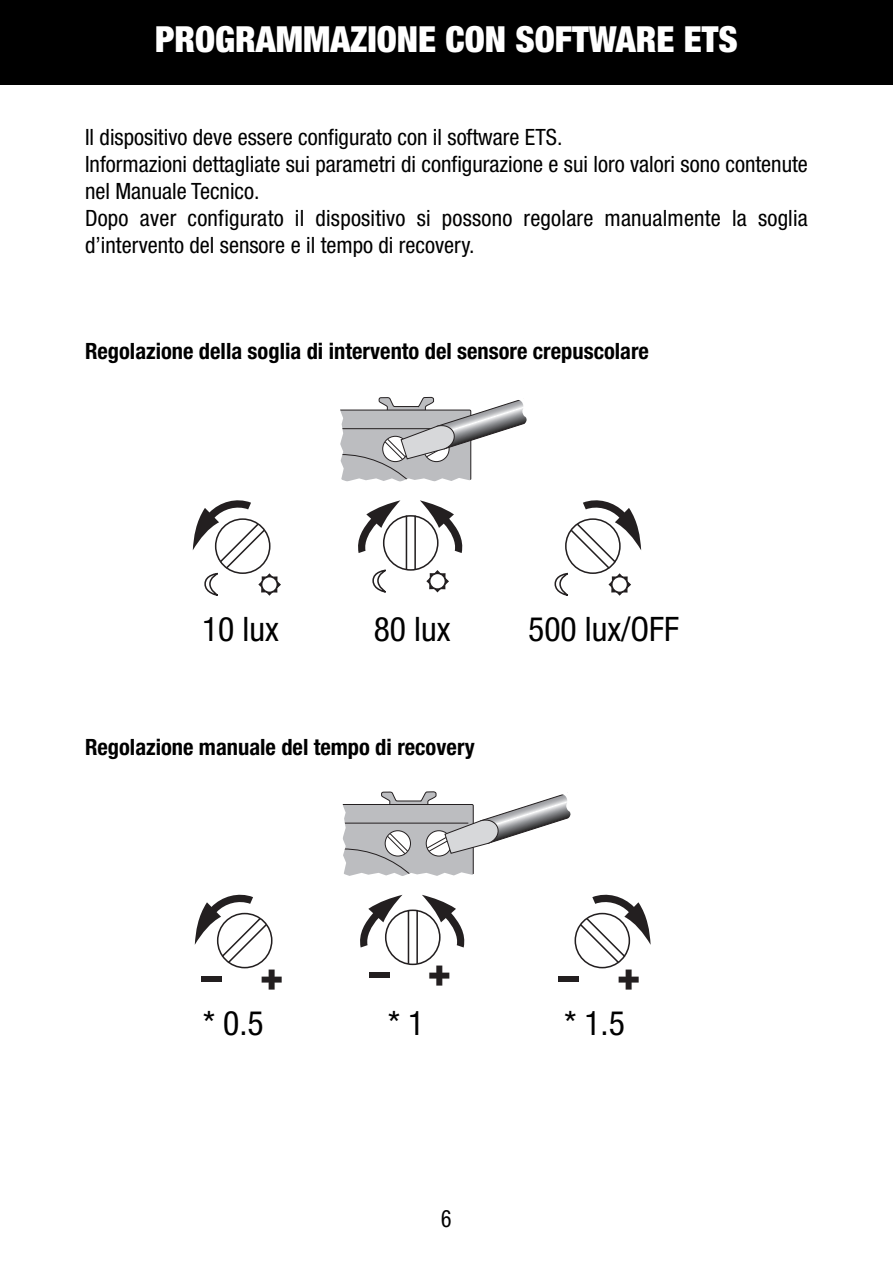
<style>
.page{position:relative;width:893px;height:1263px;background:#fff}
.page>*{position:absolute;margin:0;border:0;box-sizing:border-box;transform-origin:0 0}
.t1{font:900 37.5px "Arial";color:#231f20;scale:1.91 1}
.t2{font:900 condensed 36px "Helvetica Neue";color:#fff}
.t3{font:condensed 33.6px "Helvetica Neue";color:#000}
.t4{font:condensed 24px "Helvetica Neue";color:#000;scale:.9 1}
.t5{font:condensed 22.5px/27px "Helvetica Neue";color:#000}
.t6{font:700 condensed 22.5px "Helvetica Neue";color:#000}
</style>
<div class="page">
<div style="left:0;top:0;width:893px;height:85px;background:#000"></div>
<svg style="left:193px;top:500px;width:88px;height:96px"></svg>
<div style="left:383px;top:515px;width:56px;height:56px;border:2px solid #231f20;border-radius:50%"></div>
<hr style="left:414px;top:515px;width:2px;height:54px;background:#231f20">
<hr style="left:406px;top:515px;width:1px;height:54px;background:#231f20">
<svg style="left:372px;top:569px;width:14px;height:24px"></svg>
<svg style="left:426px;top:570px;width:23px;height:23px"></svg>
<div style="left:430px;top:573px;width:15px;height:16px;background:#fff;border-radius:50%"></div>
<div style="left:429px;top:573px;width:17px;height:17px;border:2px solid #231f20;border-radius:50%"></div>
<svg style="left:358px;top:500px;width:42px;height:53px"></svg>
<svg style="left:420px;top:500px;width:42px;height:53px"></svg>
<svg style="left:554px;top:500px;width:87px;height:96px"></svg>
<div style="left:217px;top:913px;width:55px;height:55px;border:2px solid #231f20;border-radius:50%"></div>
<svg style="left:195px;top:895px;width:74px;height:70px"></svg>
<div style="left:385px;top:909px;width:56px;height:56px;border:2px solid #231f20;border-radius:50%"></div>
<hr style="left:416px;top:910px;width:2px;height:54px;background:#231f20">
<hr style="left:408px;top:910px;width:1px;height:54px;background:#231f20">
<svg style="left:360px;top:895px;width:42px;height:52px"></svg>
<svg style="left:422px;top:895px;width:42px;height:52px"></svg>
<div style="left:574px;top:913px;width:56px;height:55px;border:2px solid #231f20;border-radius:50%"></div>
<svg style="left:578px;top:895px;width:73px;height:70px"></svg>
<svg style="left:340px;top:396px;width:187px;height:86px"></svg>
<svg style="left:342px;top:791px;width:229px;height:85px"></svg>
<h2 class="t2" style="left:155px;top:26px;width:584px">PROGRAMMAZIONE CON SOFTWARE ETS</h2>
<p class="t5" style="left:85px;top:126px;width:724px">Il dispositivo deve essere configurato con il software ETS.<br>Informazioni dettagliate sui parametri di configurazione e sui loro valori sono contenute nel Manuale Tecnico.<br>Dopo aver configurato il dispositivo si possono regolare manualmente la soglia d’intervento del sensore e il tempo di recovery.</p>
<p class="t6" style="left:85px;top:343px;width:565px">Regolazione della soglia di intervento del sensore crepuscolare</p>
<h3 class="t3" style="left:202px;top:617px;width:78px">10 lux</h3>
<h3 class="t3" style="left:374px;top:617px;width:78px">80 lux</h3>
<h3 class="t3" style="left:528px;top:617px;width:153px">500 lux/OFF</h3>
<p class="t6" style="left:85px;top:739px;width:391px">Regolazione manuale del tempo di recovery</p>
<h1 class="t1" style="left:200px;top:956px;width:46px">- +</h1>
<h3 class="t3" style="left:203px;top:1011px;width:62px">* 0.5</h3>
<h1 class="t1" style="left:367px;top:952px;width:46px">- +</h1>
<h3 class="t3" style="left:388px;top:1011px;width:38px">*1</h3>
<p class="t4" style="left:441px;top:1209px;width:13px">6</p>
<h1 class="t1" style="left:556px;top:957px;width:46px">- +</h1>
<h3 class="t3" style="left:564px;top:1011px;width:62px">* 1.5</h3>
</div>
